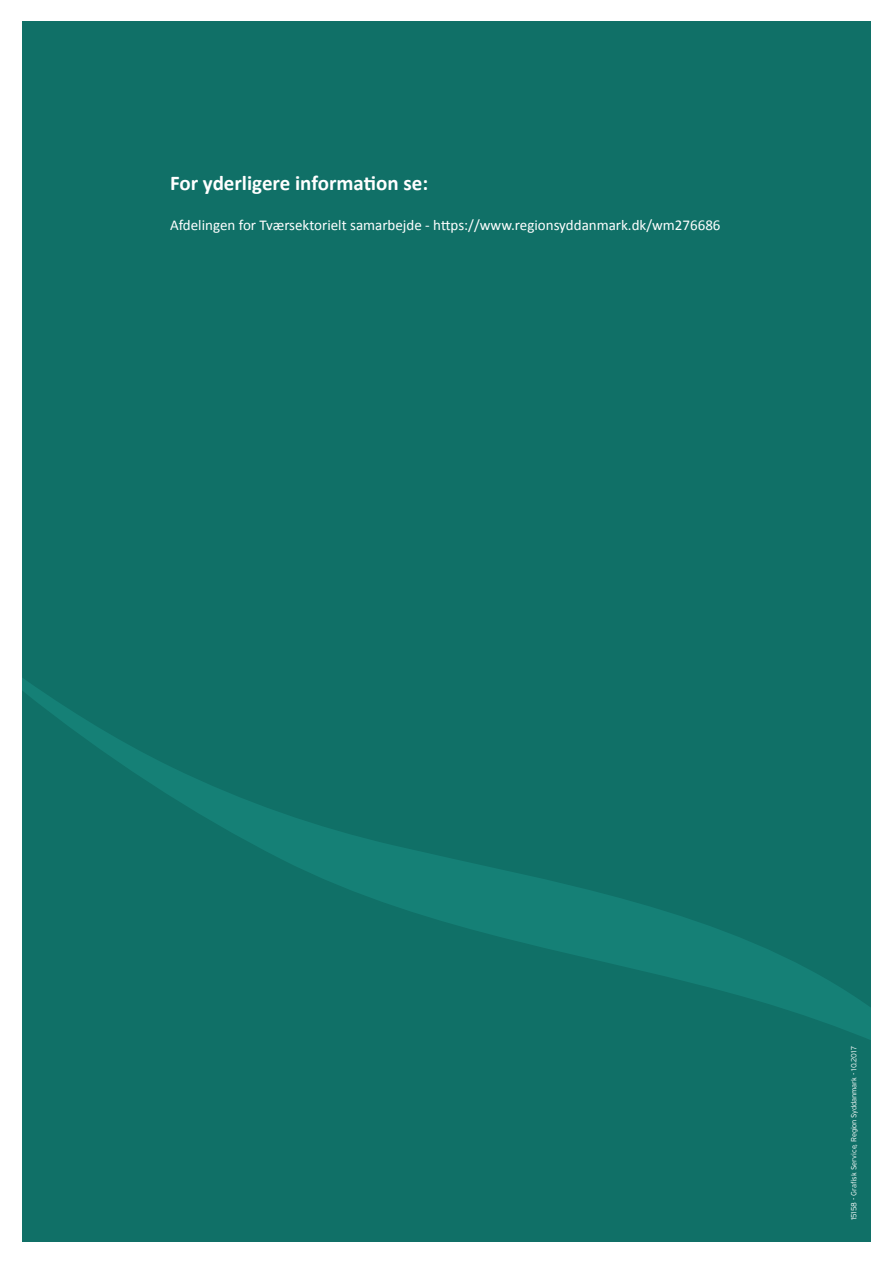
<style>
.page{position:relative;width:893px;height:1263px;background:#fff}
.page>*{position:absolute;margin:0;border:0;box-sizing:border-box;transform-origin:0 0}
.t1{font:700 21px "Calibri";color:#fff}
.t2{font:15px "Calibri";color:#fff}
.t3{font:300 7.5px "Interstate";letter-spacing:-.02em;color:#fff}
</style>
<div class="page">
<div style="left:22px;top:21px;width:849px;height:1221px;background:#107067"></div>
<h1 class="t1" style="left:170px;top:169px;width:260px">For yderligere information se:</h1>
<p class="t2" style="left:170px;top:215px;width:552px">Afdelingen for Tværsektorielt samarbejde - https://www.regionsyddanmark.dk/wm276686</p>
<p class="t3" style="left:850px;top:1220px;width:176px;rotate:-90deg">15158 - Grafisk Service, Region Syddanmark - 10.2017</p>
</div>
